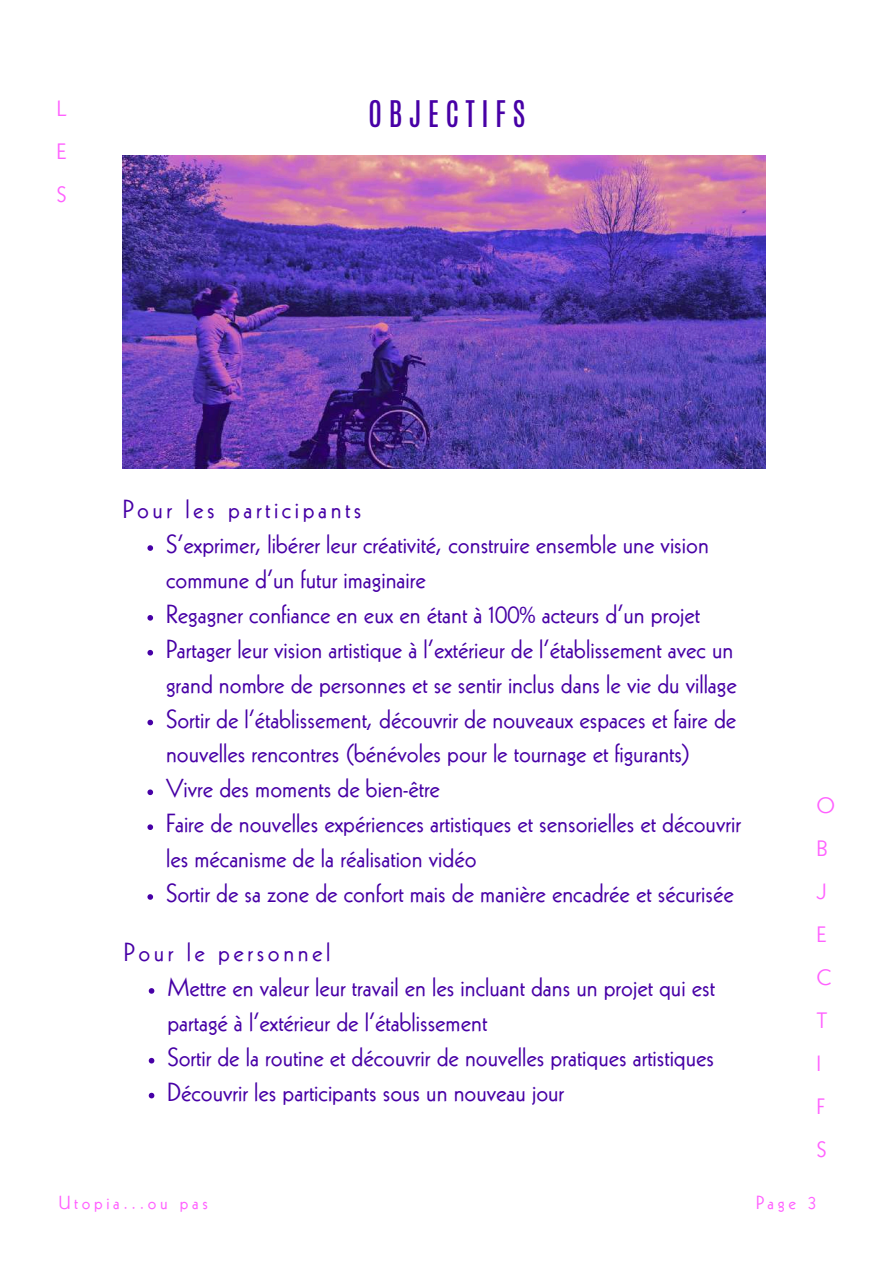
<style>
.page{position:relative;width:894px;height:1264px;background:#fff}
.page>*{position:absolute;margin:0;border:0;box-sizing:border-box;transform-origin:0 0}
.t1{font:30.6px "Antonio";letter-spacing:.2em;color:#4700a6}
.t2{font:25.5px/34.8px "Kabel LT Pro";color:#4700a6}
.t3{font:21.6px/42.9px "Kabel LT Pro";color:#ff61ff;text-align:justify}
.t4{font:18.6px "Kabel LT Pro";letter-spacing:.2em;color:#ff61ff}
</style>
<div class="page">
<svg style="left:147px;top:545px;width:6px;height:6px"></svg>
<svg style="left:147px;top:615px;width:6px;height:5px"></svg>
<svg style="left:147px;top:650px;width:6px;height:5px"></svg>
<svg style="left:147px;top:719px;width:6px;height:6px"></svg>
<svg style="left:147px;top:789px;width:6px;height:6px"></svg>
<svg style="left:147px;top:824px;width:6px;height:6px"></svg>
<svg style="left:147px;top:894px;width:6px;height:5px"></svg>
<img style="left:123px;top:155px;width:642px;height:313px">
<svg style="left:149px;top:988px;width:5px;height:5px"></svg>
<svg style="left:149px;top:1057px;width:5px;height:6px"></svg>
<svg style="left:149px;top:1092px;width:5px;height:6px"></svg>
<p class="t3" style="left:57px;top:90px;width:12px">L E S</p>
<p class="t1" style="left:368px;top:92px;width:159px">OBJECTIFS</p>
<p class="t2" style="left:166px;top:495px;width:576px;text-indent:-43px">Pour les participants<br>S’exprimer, libérer leur créativité, construire ensemble une vision commune d’un futur imaginaire<br>Regagner confiance en eux en étant à 100% acteurs d’un projet Partager leur vision artistique à l’extérieur de l’établissement avec un grand nombre de personnes et se sentir inclus dans le vie du village Sortir de l’établissement, découvrir de nouveaux espaces et faire de nouvelles rencontres (bénévoles pour le tournage et figurants)<br>Vivre des moments de bien-être<br>Faire de nouvelles expériences artistiques et sensorielles et découvrir les mécanisme de la réalisation vidéo<br>Sortir de sa zone de confort mais de manière encadrée et sécurisée</p>
<p class="t2" style="left:167px;top:937px;width:549px;text-indent:-43px">Pour le personnel<br>Mettre en valeur leur travail en les incluant dans un projet qui est partagé à l’extérieur de l’établissement<br>Sortir de la routine et découvrir de nouvelles pratiques artistiques Découvrir les participants sous un nouveau jour</p>
<p class="t3" style="left:816px;top:786px;width:20px;text-align:left">O<br>B<br>J<br>E<br>C<br>T<br>I<br>F<br>S</p>
<p class="t4" style="left:59px;top:1195px;width:150px">Utopia...ou pas</p>
<p class="t4" style="left:755px;top:1195px;width:62px">Page 3</p>
</div>
